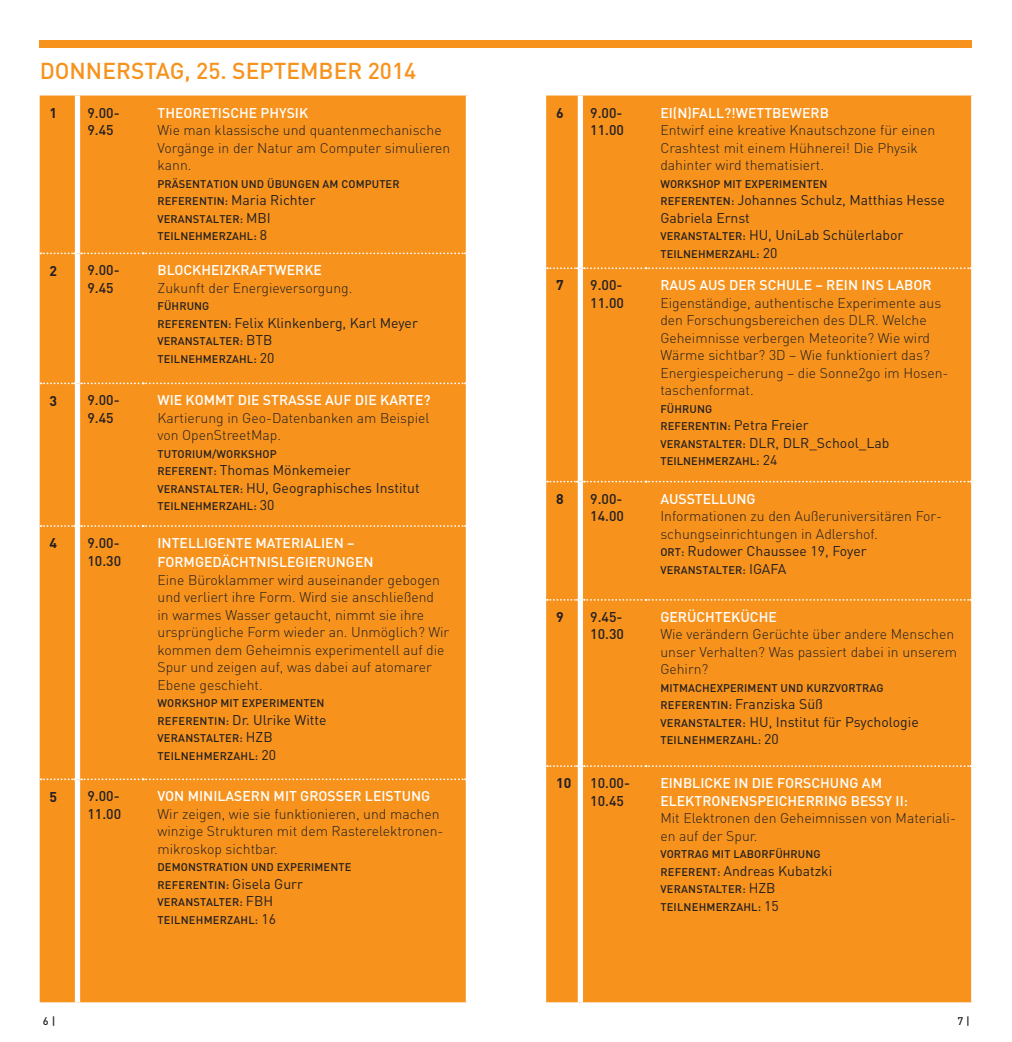
<style>
.page{position:relative;width:1012px;height:1042px;background:#fff}
.page>*{position:absolute;margin:0;border:0;box-sizing:border-box;transform-origin:0 0}
.t1{font:500 22.75px "DIN";color:#f7931d}
.t2{font:300 14px/17.5px "DIN";color:#231f20}
.t3{font:14px/17.5px "DIN";color:#231f20}
.t4{font:500 14px/19.2px "DIN";color:#fff}
.t5{font:500 14px/17.5px "DIN";color:#231f20}
.t6{font:700 14px "DIN";color:#231f20}
.t7{font:500 11.03px/17.5px "DIN";letter-spacing:.01em;color:#231f20}
.s1{font-weight:500;font-size:11.03px}
.s2{font-weight:400;font-size:14px}
.s3{font-weight:400}
</style>
<div class="page">
<div style="left:40px;top:40px;width:932px;height:7px;background:#f7931d"></div>
<div style="left:40px;top:95px;width:426px;height:907px;background:#f7931d"></div>
<svg style="left:41px;top:252px;width:34px;height:2px"></svg>
<svg style="left:81px;top:252px;width:385px;height:2px"></svg>
<svg style="left:41px;top:382px;width:34px;height:2px"></svg>
<svg style="left:81px;top:382px;width:385px;height:2px"></svg>
<svg style="left:41px;top:525px;width:34px;height:2px"></svg>
<svg style="left:81px;top:525px;width:385px;height:2px"></svg>
<svg style="left:41px;top:778px;width:34px;height:2px"></svg>
<svg style="left:81px;top:778px;width:385px;height:2px"></svg>
<div style="left:75px;top:95px;width:5px;height:158px;background:#fff"></div>
<div style="left:75px;top:253px;width:5px;height:130px;background:#fff"></div>
<div style="left:75px;top:383px;width:5px;height:143px;background:#fff"></div>
<div style="left:75px;top:526px;width:5px;height:253px;background:#fff"></div>
<div style="left:75px;top:779px;width:5px;height:223px;background:#fff"></div>
<div style="left:546px;top:95px;width:425px;height:907px;background:#f7931d"></div>
<svg style="left:547px;top:267px;width:31px;height:2px"></svg>
<svg style="left:584px;top:267px;width:387px;height:2px"></svg>
<svg style="left:547px;top:481px;width:31px;height:1px"></svg>
<svg style="left:584px;top:481px;width:387px;height:1px"></svg>
<svg style="left:547px;top:599px;width:31px;height:2px"></svg>
<svg style="left:584px;top:599px;width:387px;height:2px"></svg>
<svg style="left:547px;top:765px;width:31px;height:2px"></svg>
<svg style="left:584px;top:765px;width:387px;height:2px"></svg>
<svg style="left:971px;top:95px;width:2px;height:173px"></svg>
<svg style="left:971px;top:268px;width:2px;height:214px"></svg>
<svg style="left:971px;top:482px;width:2px;height:118px"></svg>
<svg style="left:971px;top:600px;width:1px;height:166px"></svg>
<svg style="left:971px;top:766px;width:2px;height:236px"></svg>
<div style="left:578px;top:95px;width:5px;height:173px;background:#fff"></div>
<div style="left:578px;top:268px;width:5px;height:214px;background:#fff"></div>
<div style="left:578px;top:482px;width:5px;height:118px;background:#fff"></div>
<div style="left:578px;top:600px;width:5px;height:166px;background:#fff"></div>
<div style="left:578px;top:766px;width:5px;height:236px;background:#fff"></div>
<h1 class="t1" style="left:40px;top:56px;width:378px">DONNERSTAG, 25. SEPTEM BER 2014</h1>
<p class="t6" style="left:50px;top:103px;width:9px">1</p>
<p class="t5" style="left:87px;top:103px;width:34px">9.00-<br>9.45</p>
<p class="t4" style="left:158px;top:102px;width:151px">THEORETISCHE PHYSIK</p>
<p class="t2" style="left:158px;top:121px;width:294px">Wie man klassische und quantenmechanische<br>Vorgänge in der Natur am Computer simulieren kann.</p>
<p class="t7" style="left:158px;top:174px;width:244px">PRÄSENTATION UND ÜBUNGEN AM COM PUTER</p>
<p class="t3" style="left:158px;top:191px;width:160px"><span class="s1">REFERENTIN:</span> Maria Richter</p>
<p class="t7" style="left:158px;top:209px;width:115px">VERANSTALTER: <span class="s2">MBI<br></span>TEILNEHM ERZAHL: <span class="s2">8</span></p>
<p class="t6" style="left:50px;top:261px;width:9px">2</p>
<p class="t5" style="left:87px;top:261px;width:34px">9.00-<br>9.45</p>
<p class="t4" style="left:158px;top:260px;width:111px">BLOCKHEIZKRAFTW</p>
<p class="t4" style="left:287px;top:260px;width:37px">ERKE</p>
<p class="t2" style="left:158px;top:279px;width:196px">Zukunft der Energieversorgung.</p>
<p class="t7" style="left:158px;top:297px;width:53px">FÜHRUNG</p>
<p class="t3" style="left:158px;top:314px;width:262px"><span class="s1">REFERENTEN:</span> Felix Klinkenberg, Karl Meyer</p>
<p class="t7" style="left:158px;top:332px;width:118px">VERANSTALTER: <span class="s2">BTB<br></span>TEILNEHM ERZAHL: <span class="s2">20</span></p>
<p class="t6" style="left:50px;top:391px;width:9px">3</p>
<p class="t5" style="left:87px;top:391px;width:34px">9.00-<br>9.45</p>
<p class="t4" style="left:158px;top:390px;width:57px">WIE KOMMT</p>
<p class="t4" style="left:238px;top:390px;width:195px">DIE STRASSE AUF DIE KARTE?</p>
<p class="t2" style="left:158px;top:409px;width:273px">Kartierung in Geo-Datenbanken am Beispiel von OpenStreetMap.</p>
<p class="t7" style="left:158px;top:445px;width:121px">TUTORIUM/WORKSHOP</p>
<p class="t3" style="left:158px;top:461px;width:264px"><span class="s1">REFERENT:</span> Thomas Mönkemeier<br><span class="s1">VERANSTALTER:</span> HU, Geographisches Institut</p>
<p class="t7" style="left:158px;top:497px;width:118px">TEILNEHM ERZAHL: <span class="s2">30</span></p>
<p class="t6" style="left:50px;top:534px;width:9px">4</p>
<p class="t5" style="left:87px;top:534px;width:35px">9.00-<br>10.30</p>
<p class="t4" style="left:158px;top:533px;width:218px">I NTELLIGENTE MATERIALIEN –<br>FORMGEDÄCHTNISLEGIERUNGEN</p>
<p class="t2" style="left:158px;top:571px;width:293px">Eine Büroklammer wird auseinander gebogen und verliert ihre Form. Wird sie anschließend<br>in warmes Wasser getaucht, nimmt sie ihre ursprüngliche Form wieder an. Unmöglich? Wir kommen dem Geheimnis experimentell auf die Spur und zeigen auf, was dabei auf atomarer Ebene geschieht.</p>
<p class="t7" style="left:158px;top:694px;width:169px">WORKSHOP M IT EXPERIM ENTEN</p>
<p class="t3" style="left:158px;top:711px;width:171px"><span class="s1">REFERENTIN :</span> Dr. Ulrike Witte</p>
<p class="t7" style="left:158px;top:729px;width:120px">VERANSTALTER: <span class="s2">HZB<br></span>TEILNEHM ERZAHL: <span class="s2">20</span></p>
<p class="t6" style="left:50px;top:787px;width:9px">5</p>
<p class="t5" style="left:87px;top:787px;width:35px">9.00-<br>11.00</p>
<p class="t4" style="left:158px;top:786px;width:274px">VON MINILASERN M IT GROSSER LEISTUNG</p>
<p class="t2" style="left:158px;top:805px;width:288px">Wir zeigen, wie sie funktionieren, und machen winzige Strukturen mit dem Rasterelektronen&shy;mikroskop sichtbar.</p>
<p class="t7" style="left:158px;top:858px;width:195px">DEMONSTRATION UND EXPERIM ENTE<br>REFERENTIN : <span class="s2">Gisela Gurr<br></span>VERANSTALTER: <span class="s2">FBH<br></span>TEILNEHM ERZAHL: <span class="s2">16</span></p>
<p class="t6" style="left:556px;top:103px;width:9px">6</p>
<p class="t5" style="left:590px;top:103px;width:35px">9.00-<br>11.00</p>
<p class="t4" style="left:660px;top:102px;width:170px">EI(N)FALL?!WETTBEWERB</p>
<p class="t2" style="left:660px;top:121px;width:276px">Entwirf eine kreative Knautschzone für einen<br>Crashtest mit einem Hühnerei! Die Physik dahinter wird thematisiert.</p>
<p class="t7" style="left:660px;top:174px;width:169px">WORKSHOP M IT EXPERIM ENTEN</p>
<p class="t3" style="left:660px;top:191px;width:286px"><span class="s1">REFERENTEN:</span> Johannes Schulz, Matthias Hesse<br>Gabriela Ernst<br><span class="s1">VERANSTALTER:</span> HU, UniLab Schülerlabor</p>
<p class="t7" style="left:660px;top:244px;width:118px">TEILNEHM ERZAHL: <span class="s2">20</span></p>
<p class="t6" style="left:556px;top:276px;width:9px">7</p>
<p class="t5" style="left:590px;top:276px;width:35px">9.00-<br>11.00</p>
<p class="t4" style="left:660px;top:275px;width:273px">RAUS AUS DER SCHULE – REIN INS LABOR</p>
<p class="t2" style="left:660px;top:294px;width:290px">Eigenständige, authentische Experimente aus den Forschungsbereichen des DLR. Welche Geheimnisse verbergen Meteorite? Wie wird Wärme sichtbar? 3D – Wie funktioniert das?<br>Energiespeicherung – die Sonne2go im Hosen&shy;taschenformat.</p>
<p class="t7" style="left:660px;top:400px;width:150px">FÜHRUNG<br>REFERENTIN: <span class="s2">Petra Freier</span></p>
<p class="t3" style="left:660px;top:434px;width:231px"><span class="s1">VERANSTALTER:</span> DLR, DLR_School_Lab</p>
<p class="t7" style="left:660px;top:452px;width:118px">TEILNEHM ERZAHL: <span class="s2">24</span></p>
<p class="t6" style="left:556px;top:489px;width:9px">8</p>
<p class="t5" style="left:590px;top:489px;width:35px">9.00-<br>14.00</p>
<p class="t4" style="left:660px;top:488px;width:97px">AUSSTELLUNG</p>
<p class="t2" style="left:660px;top:507px;width:283px">Informationen zu den Außeruniversitären For&shy;schungseinrichtungen in Adlershof.<br><span class="s1">ORT:</span> <span class="s3">Rudower Chaussee 19, Foyer</span></p>
<p class="t7" style="left:660px;top:560px;width:127px">VERANSTALTER: <span class="s2">IGAFA</span></p>
<p class="t6" style="left:556px;top:608px;width:9px">9</p>
<p class="t5" style="left:590px;top:607px;width:35px">9.45-<br>10.30</p>
<p class="t4" style="left:660px;top:607px;width:118px">GERÜCHTEKÜCHE</p>
<p class="t2" style="left:660px;top:625px;width:298px">Wie verändern Gerüchte über andere Menschen unser Verhalten? Was passiert dabei in unserem<br>Gehirn?</p>
<p class="t7" style="left:660px;top:679px;width:225px">MITMACHEXPERIM ENT UND KURZVORTRAG</p>
<p class="t3" style="left:660px;top:695px;width:260px"><span class="s1">REFERENTIN :</span> Franziska Süß<br><span class="s1">VERANSTALTER:</span> HU, Institut für Psychologie</p>
<p class="t7" style="left:660px;top:731px;width:120px">TEILNEHM ERZAHL: <span class="s2">20</span></p>
<p class="t6" style="left:556px;top:774px;width:17px">10</p>
<p class="t5" style="left:590px;top:774px;width:41px">10.00-<br>10.45</p>
<p class="t4" style="left:660px;top:774px;width:221px;line-height:17.5px">EINBLICKE IN DIE FORSCHUNG AM<br>ELEKTRONENSPEICHERRING BESSY</p>
<p class="t4" style="left:896px;top:790px;width:14px">II :</p>
<p class="t2" style="left:660px;top:809px;width:297px">Mit Elektronen den Geheimnissen von Materiali&shy;en auf der Spur.</p>
<p class="t7" style="left:660px;top:845px;width:162px">VORTRAG M IT LABORFÜHRUNG</p>
<p class="t3" style="left:660px;top:861px;width:173px"><span class="s1">REFERENT:</span> Andreas Kubatzki</p>
<p class="t7" style="left:660px;top:880px;width:120px">VERANSTALTER: <span class="s2">HZB<br></span>TEILNEHM ERZAHL: <span class="s2">15</span></p>
<p class="t7" style="left:43px;top:1011px;width:14px">6 |</p>
<p class="t7" style="left:957px;top:1011px;width:14px">7 |</p>
</div>
